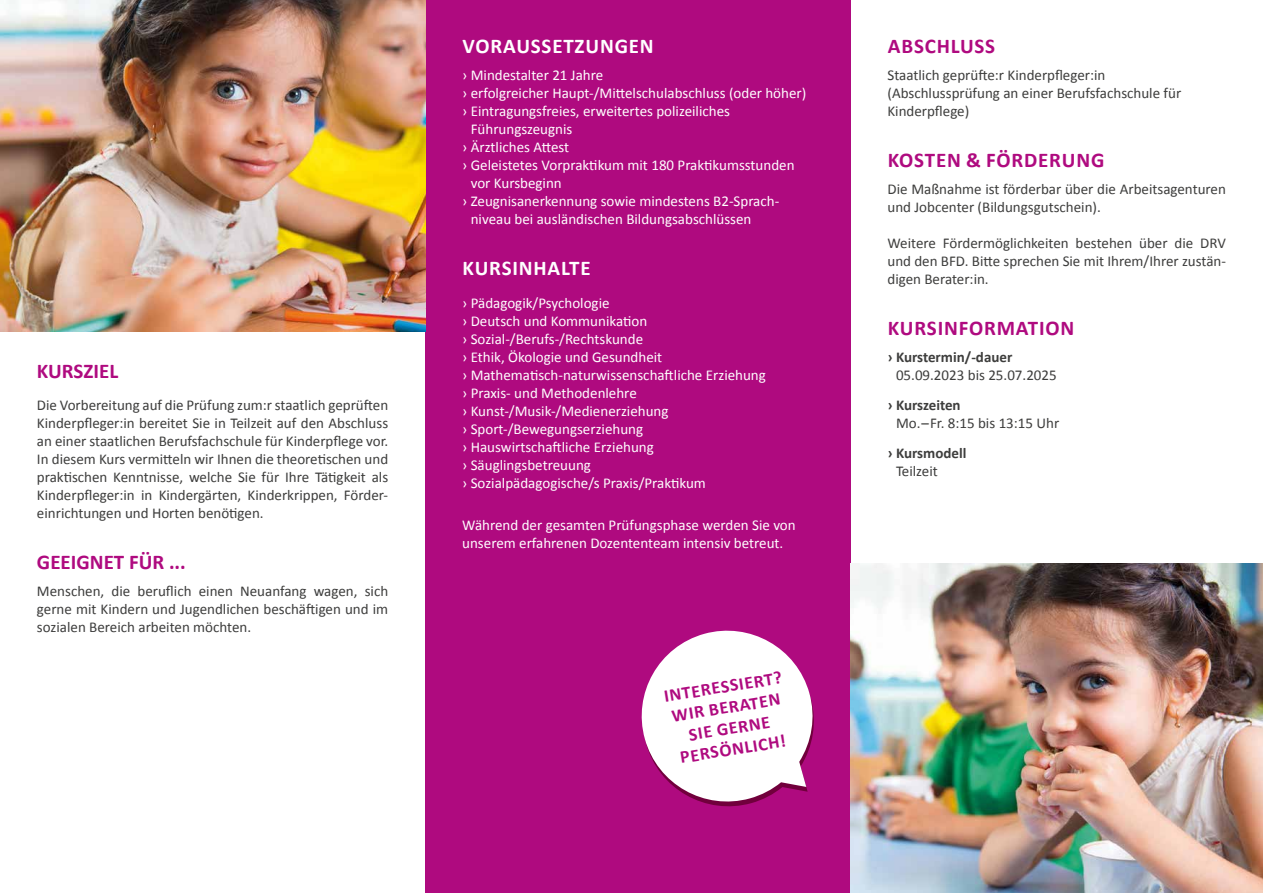
<style>
.page{position:relative;width:1263px;height:893px;background:#fff}
.page>*{position:absolute;margin:0;border:0;box-sizing:border-box;transform-origin:0 0}
.t1{font:700 21px "Calibri";letter-spacing:.04em;color:#af0a7f}
.t2{font:700 21px "Calibri";letter-spacing:.04em;color:#fff}
.t3{font:700 21px "Calibri";color:#af0a7f}
.t4{font:700 18px/21px "Calibri";color:#af0a7f;text-align:center}
.t5{font:15px/18px "Calibri";color:#3d3d3c;text-align:justify}
.t6{font:15px/18px "Calibri";color:#fff}
.t7{font:700 15px "Calibri";color:#3d3d3c}
</style>
<div class="page">
<div style="left:425px;top:0;width:425px;height:893px;background:#af0a7f"></div>
<img style="left:0;top:0;width:425px;height:332px">
<img style="left:850px;top:564px;width:413px;height:329px">
<svg style="left:641px;top:630px;width:173px;height:177px"></svg>
<h1 class="t3" style="left:37px;top:356px;width:83px">KURSZIEL</h1>
<p class="t5" style="left:37px;top:395px;width:353px">Die Vorbereitung auf die Prüfung zum:r staatlich geprüften Kinderpfleger:in bereitet Sie in Teilzeit auf den Abschluss an einer staatlichen Berufsfachschule für Kinderpflege vor.<br>In diesem Kurs vermitteln wir Ihnen die theoretischen und praktischen Kenntnisse, welche Sie für Ihre Tätigkeit als Kinderpfleger:in in Kindergärten, Kinderkrippen, Förder&shy;einrichtungen und Horten benötigen.</p>
<h1 class="t3" style="left:37px;top:547px;width:150px">GEEIGNET FÜR ...</h1>
<p class="t5" style="left:37px;top:581px;width:353px">Menschen, die beruflich einen Neuanfang wagen, sich gerne mit Kindern und Jugendlichen beschäftigen und im sozialen Bereich arbeiten möchten.</p>
<h1 class="t2" style="left:463px;top:31px;width:193px">VORAUSSETZUNGEN</h1>
<p class="t6" style="left:462px;top:65px;width:143px">› Mindestalter 21 Jahre</p>
<p class="t6" style="left:462px;top:83px;width:346px">› erfolgreicher Haupt-/Mittelschulabschluss (oder höher)</p>
<p class="t6" style="left:462px;top:101px;width:269px">› Eintragungsfreies, erweitertes polizeiliches</p>
<p class="t6" style="left:471px;top:119px;width:103px">Führungszeugnis</p>
<p class="t6" style="left:462px;top:137px;width:109px">› Ärztliches Attest</p>
<p class="t6" style="left:462px;top:155px;width:334px">› Geleistetes Vorpraktikum mit 180 Praktikumsstunden</p>
<p class="t6" style="left:471px;top:173px;width:93px">vor Kursbeginn</p>
<p class="t6" style="left:462px;top:191px;width:319px">› Zeugnisanerkennung sowie mindestens B2-Sprach-</p>
<p class="t6" style="left:471px;top:209px;width:282px">niveau bei ausländischen Bildungsabschlüssen</p>
<h1 class="t2" style="left:463px;top:253px;width:130px">KURSINHALTE</h1>
<p class="t6" style="left:462px;top:293px;width:305px">› Pädagogik/Psychologie<br>› Deutsch und Kommunikation<br>› Sozial-/Berufs-/Rechtskunde<br>› Ethik, Ökologie und Gesundheit<br>› Mathematisch-naturwissenschaftliche Erziehung › Praxis- und Methodenlehre<br>› Kunst-/Musik-/Medienerziehung<br>› Sport-/Bewegungserziehung<br>› Hauswirtschaftliche Erziehung<br>› Säuglingsbetreuung<br>› Sozialpädagogische/s Praxis/Praktikum</p>
<p class="t6" style="left:462px;top:515px;width:335px">Während der gesamten Prüfungsphase werden Sie von unserem erfahrenen Dozententeam intensiv betreut.</p>
<p class="t4" style="left:662px;top:685px;width:120px;rotate:-9deg">INTERESSIERT?<br>WIR BERATEN<br>SIE GERNE<br>PERSÖNLICH!</p>
<h1 class="t1" style="left:888px;top:31px;width:109px">ABSCHLUSS</h1>
<p class="t5" style="left:887px;top:65px;width:295px;text-align:left">Staatlich geprüfte:r Kinderpfleger:in (Abschlussprüfung an einer Berufsfachschule für<br>Kinderpflege)</p>
<h1 class="t1" style="left:888px;top:145px;width:218px">KOSTEN &amp; FÖRDERUNG</h1>
<p class="t5" style="left:887px;top:179px;width:340px">Die Maßnahme ist förderbar über die Arbeitsagenturen und Jobcenter (Bildungsgutschein).</p>
<p class="t5" style="left:887px;top:233px;width:340px">Weitere Fördermöglichkeiten bestehen über die DRV und den BFD. Bitte sprechen Sie mit Ihrem/Ihrer zustän&shy;digen Berater:in.</p>
<h1 class="t1" style="left:888px;top:313px;width:188px">KURSINFORMATION</h1>
<p class="t7" style="left:887px;top:346px;width:126px">› Kurstermin/-dauer</p>
<p class="t5" style="left:896px;top:365px;width:162px">05.09.2023 bis 25.07.2025</p>
<p class="t7" style="left:887px;top:394px;width:75px">› Kurszeiten</p>
<p class="t5" style="left:896px;top:413px;width:165px">Mo.–Fr. 8:15 bis 13:15 Uhr</p>
<p class="t7" style="left:887px;top:442px;width:80px">› Kursmodell</p>
<p class="t5" style="left:896px;top:461px;width:43px">Teilzeit</p>
</div>
